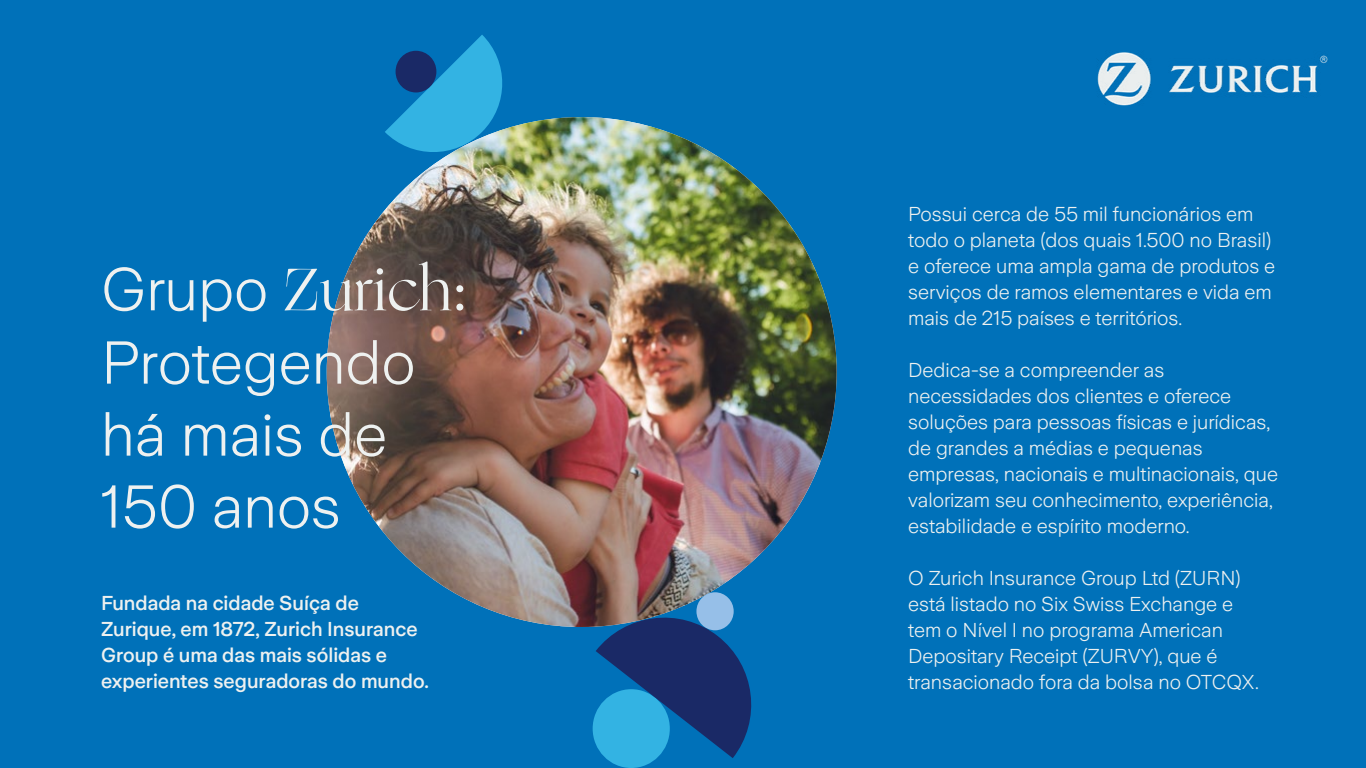
<style>
.page{position:relative;width:1366px;height:768px;background:#0071b9}
.page>*{position:absolute;margin:0;border:0;box-sizing:border-box;transform-origin:0 0}
.t1{font:300 60px/72px "Zurich Sans";color:#eef1f0}
.t2{font:300 20px/26px "Zurich Sans";color:#eef1f0}
.t3{font:500 20px/26px "Zurich Sans";color:#eef1f0}
</style>
<div class="page">
<img style="left:327px;top:117px;width:510px;height:510px;border-radius:255px">
<div style="left:593px;top:689px;width:77px;height:79px;background:#33b3e3;border-radius:50%"></div>
<svg style="left:104px;top:261px;width:359px;height:61px"></svg>
<svg style="left:385px;top:35px;width:124px;height:124px"></svg>
<div style="left:396px;top:51px;width:40px;height:41px;background:#1a2966;border-radius:50%"></div>
<div style="left:696px;top:592px;width:38px;height:38px;background:#96bfe8;border-radius:50%"></div>
<svg style="left:596px;top:607px;width:156px;height:151px"></svg>
<img style="left:1097px;top:52px;width:231px;height:54px">
<h1 class="t1" style="left:101px;top:328px;width:316px">Protegendo há mais de<br>150 anos</h1>
<p class="t3" style="left:101px;top:591px;width:329px">Fundada na cidade Suíça de<br>Zurique, em 1872, Zurich Insurance<br>Group é uma das mais sólidas e experientes seguradoras do mundo.</p>
<p class="t2" style="left:908px;top:202px;width:369px">Possui cerca de 55 mil funcionários em todo o planeta (dos quais 1.500 no Brasil) e oferece uma ampla gama de produtos e serviços de ramos elementares e vida em mais de 215 países e territórios.</p>
<p class="t2" style="left:908px;top:358px;width:371px">Dedica-se a compreender as necessidades dos clientes e oferece soluções para pessoas físicas e jurídicas, de grandes a médias e pequenas empresas, nacionais e multinacionais, que valorizam seu conhecimento, experiência, estabilidade e espírito moderno.</p>
<p class="t2" style="left:908px;top:566px;width:352px">O Zurich Insurance Group Ltd (ZURN) está listado no Six Swiss Exchange e tem o Nível I no programa American Depositary Receipt (ZURVY), que é transacionado fora da bolsa no OTCQX.</p>
</div>
